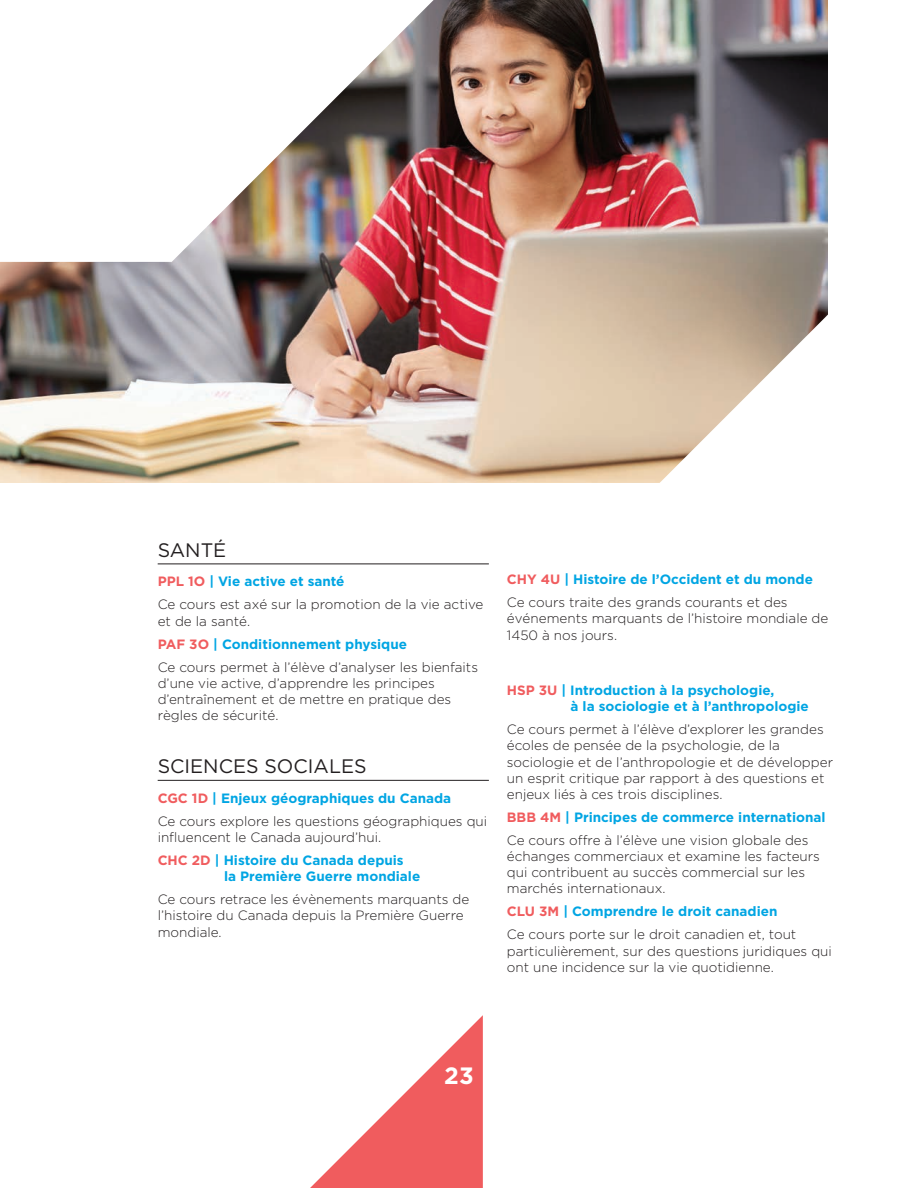
<style>
.page{position:relative;width:918px;height:1188px;background:#fff}
.page>*{position:absolute;margin:0;border:0;box-sizing:border-box;transform-origin:0 0}
.t1{font:700 23.55px "Gotham";color:#fff}
.t2{font:19.5px "Gotham";color:#231f20}
.t3{font:300 13.5px/16.2px "Gotham";color:#231f20}
.t4{font:700 13.5px/16.2px "Gotham";color:#00a5e3}
.s1{font-weight:700;color:#f05c5e}
.s2{font-weight:700;color:#00a5e3}
.s3{color:#f05c5e}
</style>
<div class="page">
<svg style="left:310px;top:1015px;width:173px;height:173px"></svg>
<img style="left:0;top:0;width:827px;height:483px">
<img style="left:0;top:0;width:617px;height:262px">
<img style="left:639px;top:58px;width:189px;height:425px">
<hr style="left:158px;top:564px;width:331px;height:1px;background:#231f20">
<hr style="left:158px;top:780px;width:331px;height:1px;background:#231f20">
<h2 class="t2" style="left:158px;top:539px;width:70px">SANTÉ</h2>
<p class="t3" style="left:158px;top:570px;width:327px;line-height:23px"><span class="s1">PPL 1O</span> <span class="s2">| Vie active et santé<br></span>Ce cours est axé sur la promotion de la vie active</p>
<p class="t3" style="left:158px;top:609px;width:322px;line-height:23px">et de la santé.<br><span class="s1">PAF 3O</span> <span class="s2">| Conditionnement physique<br></span>Ce cours permet à l’élève d’analyser les bienfaits</p>
<p class="t3" style="left:158px;top:675px;width:295px">d’une vie active, d’apprendre les principes d’entraînement et de mettre en pratique des règles de sécurité.</p>
<h2 class="t2" style="left:158px;top:756px;width:208px">SCIENCES SOCIALES</h2>
<p class="t3" style="left:158px;top:786px;width:331px;line-height:23px"><span class="s1">CGC 1D</span> <span class="s2">| Enjeux géographiques du Canada<br></span>Ce cours explore les questions géographiques qui</p>
<p class="t3" style="left:158px;top:826px;width:248px;line-height:23px">influencent le Canada aujourd’hui.<br><span class="s1">CHC 2D</span> <span class="s2">| Histoire du Canada depuis</span></p>
<p class="t4" style="left:224px;top:868px;width:198px">la Première Guerre mondiale</p>
<p class="t3" style="left:158px;top:891px;width:313px">Ce cours retrace les évènements marquants de l’histoire du Canada depuis la Première Guerre mondiale.</p>
<p class="t3" style="left:507px;top:568px;width:308px;line-height:23px"><span class="s1">CHY 4U</span> <span class="s2">| Histoire de l’Occident et du monde<br></span>Ce cours traite des grands courants et des</p>
<p class="t3" style="left:507px;top:610px;width:323px">événements marquants de l’histoire mondiale de<br>1450 à nos jours.</p>
<p class="t4" style="left:571px;top:682px;width:240px;text-indent:-64px"><span class="s3">HSP 3U</span> | Introduction à la psychologie,<br>à la sociologie et à l’anthropologie</p>
<p class="t3" style="left:507px;top:721px;width:328px">Ce cours permet à l’élève d’explorer les grandes écoles de pensée de la psychologie, de la sociologie et de l’anthropologie et de développer un esprit critique par rapport à des questions et enjeux liés à ces trois disciplines.</p>
<p class="t3" style="left:507px;top:805px;width:320px;line-height:23px"><span class="s1">BBB 4M</span> <span class="s2">| Principes de commerce international<br></span>Ce cours offre à l’élève une vision globale des</p>
<p class="t3" style="left:507px;top:848px;width:315px">échanges commerciaux et examine les facteurs qui contribuent au succès commercial sur les marchés internationaux.</p>
<p class="t3" style="left:507px;top:900px;width:291px;line-height:23px"><span class="s1">CLU 3M</span> <span class="s2">| Comprendre le droit canadien<br></span>Ce cours porte sur le droit canadien et, tout</p>
<p class="t3" style="left:507px;top:942px;width:327px">particulièrement, sur des questions juridiques qui ont une incidence sur la vie quotidienne.</p>
<h1 class="t1" style="left:444px;top:1060px;width:31px">23</h1>
</div>
